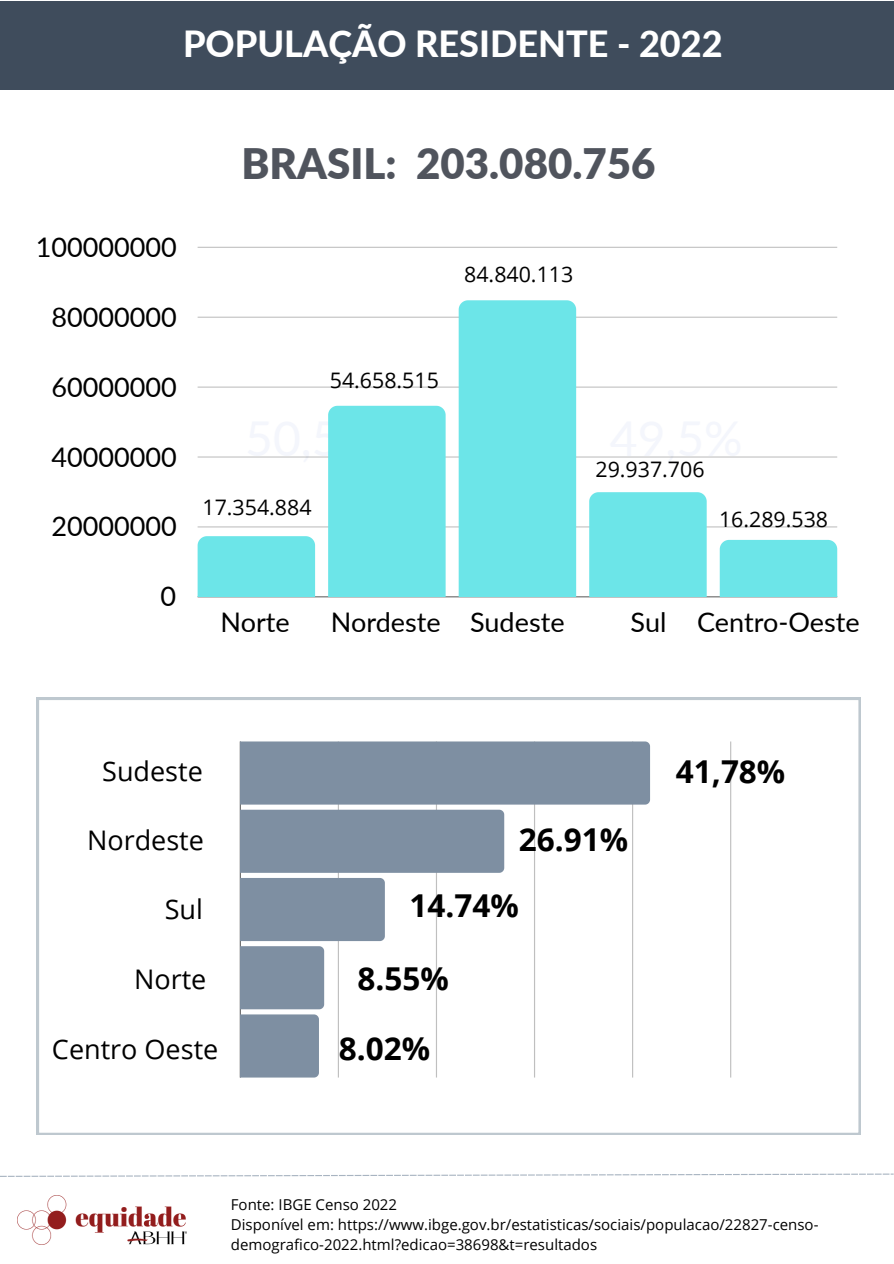
<style>
.page{position:relative;width:894px;height:1264px;background:#fff}
.page>*{position:absolute;margin:0;border:0;box-sizing:border-box;transform-origin:0 0}
.t1{font:900 42px "Lato";color:#50545d}
.t2{font:800 36px "Lato";color:#fff}
.t3{font:700 31.5px "Open Sans";color:#000}
.t4{font:27px "Lato";color:#000}
.t5{font:27px "Open Sans";color:#000}
.t6{font:21.45px "Open Sans";color:#000}
.t7{font:15px/20.2px "Open Sans";color:#000}
</style>
<div class="page">
<div style="left:0;top:1px;width:893px;height:88px;background:#3f4c5c"></div>
<hr style="left:197px;top:596px;width:640px;height:1px;background:#909090">
<hr style="left:197px;top:526px;width:640px;height:1px;background:#d7d7d7">
<hr style="left:197px;top:456px;width:640px;height:1px;background:#ddd">
<hr style="left:197px;top:386px;width:640px;height:1px;background:#e3e3e3">
<hr style="left:197px;top:316px;width:640px;height:2px;background:#000;opacity:.25">
<hr style="left:197px;top:247px;width:640px;height:1px;background:#c8c8c8">
<div style="left:197px;top:536px;width:118px;height:61px;background:#6ce5e8"></div>
<div style="left:328px;top:406px;width:117px;height:191px;background:#6ce5e8"></div>
<div style="left:458px;top:300px;width:118px;height:297px;background:#6ce5e8"></div>
<div style="left:589px;top:492px;width:117px;height:105px;background:#6ce5e8"></div>
<div style="left:719px;top:540px;width:118px;height:57px;background:#6ce5e8"></div>
<svg style="left:37px;top:697px;width:823px;height:437px"></svg>
<hr style="left:240px;top:741px;width:1px;height:336px;background:#000;opacity:.6">
<hr style="left:338px;top:741px;width:1px;height:336px;background:#000;opacity:.25">
<hr style="left:436px;top:741px;width:1px;height:336px;background:#bfbfbf">
<hr style="left:534px;top:741px;width:1px;height:336px;background:#bfbfbf">
<hr style="left:631px;top:741px;width:2px;height:336px;background:#000;opacity:.25">
<hr style="left:729px;top:741px;width:2px;height:336px;background:#000;opacity:.25">
<svg style="left:240px;top:741px;width:410px;height:131px"></svg>
<svg style="left:240px;top:878px;width:145px;height:199px"></svg>
<svg style="left:0;top:1173px;width:893px;height:3px"></svg>
<img style="left:17px;top:1195px;width:169px;height:49px">
<h1 class="t2" style="left:183px;top:21px;width:541px">POPULAÇÃO RESIDENTE - 2022</h1>
<h3 class="t4" style="left:36px;top:230px;width:142px">100000000</h3>
<h3 class="t4" style="left:51px;top:300px;width:127px">80000000</h3>
<h3 class="t4" style="left:51px;top:370px;width:127px">60000000</h3>
<h3 class="t4" style="left:51px;top:440px;width:127px">40000000</h3>
<h3 class="t4" style="left:51px;top:510px;width:127px">20000000</h3>
<h3 class="t4" style="left:160px;top:579px;width:17px">0</h3>
<h6 class="t1" style="left:241px;top:137px;width:415px">BRASIL: 203.080.756</h6>
<h5 class="t6" style="left:464px;top:259px;width:111px">84.840.113</h5>
<h6 class="t6" style="left:330px;top:365px;width:111px">54.658.515</h6>
<h6 class="t6" style="left:202px;top:491px;width:111px">17.354.884</h6>
<h5 class="t6" style="left:595px;top:454px;width:111px">29.937.706</h5>
<h5 class="t6" style="left:718px;top:504px;width:111px">16.289.538</h5>
<h3 class="t4" style="left:220px;top:605px;width:71px">Norte</h3>
<h3 class="t4" style="left:331px;top:605px;width:235px">Nordeste Sudeste</h3>
<h3 class="t4" style="left:630px;top:605px;width:230px">Sul Centro-Oeste</h3>
<h5 class="t5" style="left:102px;top:752px;width:102px">Sudeste</h5>
<h4 class="t3" style="left:675px;top:749px;width:111px">41,78%</h4>
<h4 class="t5" style="left:87px;top:821px;width:118px">Nordeste</h4>
<h5 class="t3" style="left:519px;top:817px;width:111px">26.91%</h5>
<h4 class="t5" style="left:165px;top:890px;width:40px">Sul</h4>
<p class="t3" style="left:409px;top:883px;width:111px">14.74%</p>
<h4 class="t5" style="left:134px;top:960px;width:74px">Norte</h4>
<p class="t3" style="left:357px;top:956px;width:93px">8.55%</p>
<h4 class="t5" style="left:52px;top:1030px;width:168px">Centro Oeste</h4>
<p class="t3" style="left:338px;top:1026px;width:93px">8.02%</p>
<h6 class="t7" style="left:231px;top:1193px;width:168px">Fonte: IBGE Censo 2022</h6>
<h1 class="t7" style="left:231px;top:1213px;width:589px">Disponível em: https://www.ibge.gov.br/estatisticas/sociais/populacao/22827-censo&shy;demografico-2022.html?edicao=38698&amp;t=resultados</h1>
</div>
